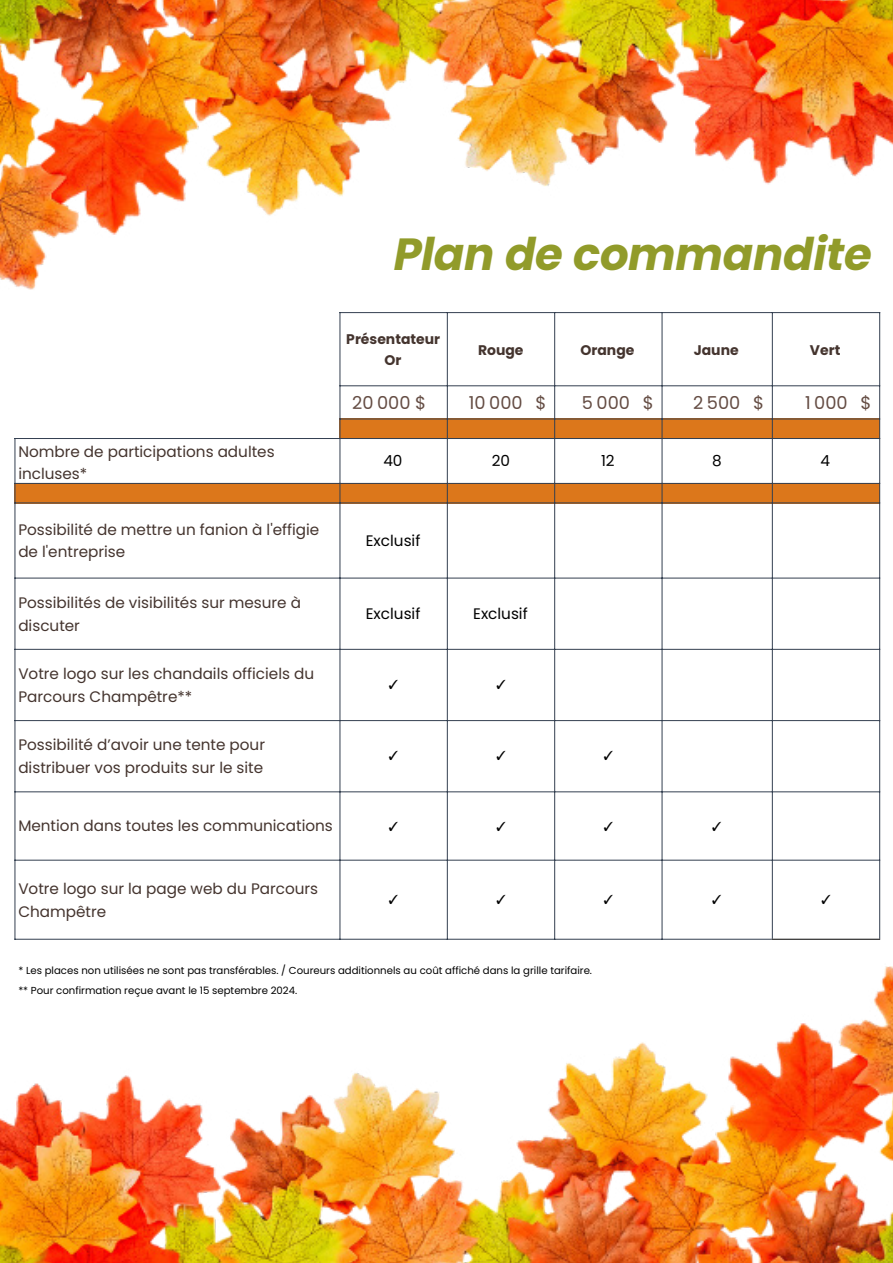
<style>
.page{position:relative;width:893px;height:1263px;background:#fff}
.page>*{position:absolute;margin:0;border:0;box-sizing:border-box;transform-origin:0 0}
.t1{font:italic 700 45px "Poppins";letter-spacing:-.01em;color:#919b2a}
.t2{font:17.7px "Poppins";color:#644c43}
.t3{font:15.15px/22.8px "Poppins";color:#44342e}
.t4{font:15.15px "Poppins";color:#000}
.t5{font:700 13.95px/21px "Poppins";color:#44342e;text-align:center}
.t6{font:12.75px "MS P Gothic";color:#000}
.t7{font:10.2px/20.5px "Poppins";color:#000}
.s1{color:rgb(0 0 0/0)}
</style>
<div class="page">
<img style="left:0;top:0;width:893px;height:1263px">
<h1 class="t1" style="left:394px;top:228px;width:480px">Plan de commandite</h1>
<p class="t5" style="left:346px;top:328px;width:95px">Présentateur<br>Or</p>
<p class="t5" style="left:478px;top:339px;width:47px">Rouge</p>
<p class="t5" style="left:581px;top:339px;width:55px">Orange</p>
<p class="t5" style="left:694px;top:339px;width:46px">Jaune</p>
<p class="t5" style="left:810px;top:339px;width:32px">Vert</p>
<p class="t2" style="left:352px;top:392px;width:84px">20 000 $<span class="s1">)</span></p>
<p class="t2" style="left:469px;top:392px;width:79px">10 000<span class="s1">)</span> $</p>
<p class="t2" style="left:582px;top:392px;width:73px">5 000<span class="s1">)</span> $</p>
<p class="t2" style="left:693px;top:392px;width:73px">2 500<span class="s1">)</span> $</p>
<p class="t2" style="left:805px;top:392px;width:68px">1 000<span class="s1">)</span> $</p>
<p class="t3" style="left:18px;top:440px;width:258px">Nombre de participations adultes incluses*</p>
<p class="t4" style="left:383px;top:452px;width:21px">40</p>
<p class="t4" style="left:492px;top:452px;width:20px">20</p>
<p class="t4" style="left:601px;top:452px;width:15px">12</p>
<p class="t4" style="left:712px;top:452px;width:11px">8</p>
<p class="t4" style="left:821px;top:452px;width:11px">4</p>
<p class="t3" style="left:18px;top:518px;width:303px">Possibilité de mettre un fanion à l'effigie de l'entreprise</p>
<p class="t4" style="left:366px;top:532px;width:56px">Exclusif</p>
<p class="t3" style="left:18px;top:591px;width:284px">Possibilités de visibilités sur mesure à discuter</p>
<p class="t4" style="left:366px;top:605px;width:56px">Exclusif</p>
<p class="t4" style="left:473px;top:605px;width:56px">Exclusif</p>
<p class="t3" style="left:18px;top:662px;width:297px">Votre logo sur les chandails officiels du<br>Parcours Champêtre**</p>
<p class="t6" style="left:387px;top:678px;width:14px">✓</p>
<p class="t6" style="left:495px;top:678px;width:14px">✓</p>
<p class="t3" style="left:18px;top:734px;width:248px">Possibilité d’avoir une tente pour distribuer vos produits sur le site</p>
<p class="t6" style="left:387px;top:749px;width:14px">✓</p>
<p class="t6" style="left:495px;top:749px;width:14px">✓</p>
<p class="t6" style="left:602px;top:749px;width:14px">✓</p>
<p class="t3" style="left:18px;top:815px;width:316px">Mention dans toutes les communications</p>
<p class="t6" style="left:387px;top:820px;width:14px">✓</p>
<p class="t6" style="left:495px;top:820px;width:14px">✓</p>
<p class="t6" style="left:602px;top:820px;width:14px">✓</p>
<p class="t6" style="left:710px;top:820px;width:14px">✓</p>
<p class="t3" style="left:18px;top:877px;width:301px">Votre logo sur la page web du Parcours<br>Champêtre</p>
<p class="t6" style="left:387px;top:893px;width:14px">✓</p>
<p class="t6" style="left:495px;top:893px;width:14px">✓</p>
<p class="t6" style="left:602px;top:893px;width:14px">✓</p>
<p class="t6" style="left:710px;top:893px;width:14px">✓</p>
<p class="t6" style="left:820px;top:893px;width:14px">✓</p>
<p class="t7" style="left:18px;top:960px;width:575px">* Les places non utilisées ne sont pas transférables. / Coureurs additionnels au coût affiché dans la grille tarifaire. ** Pour confirmation reçue avant le 15 septembre 2024.</p>
</div>
